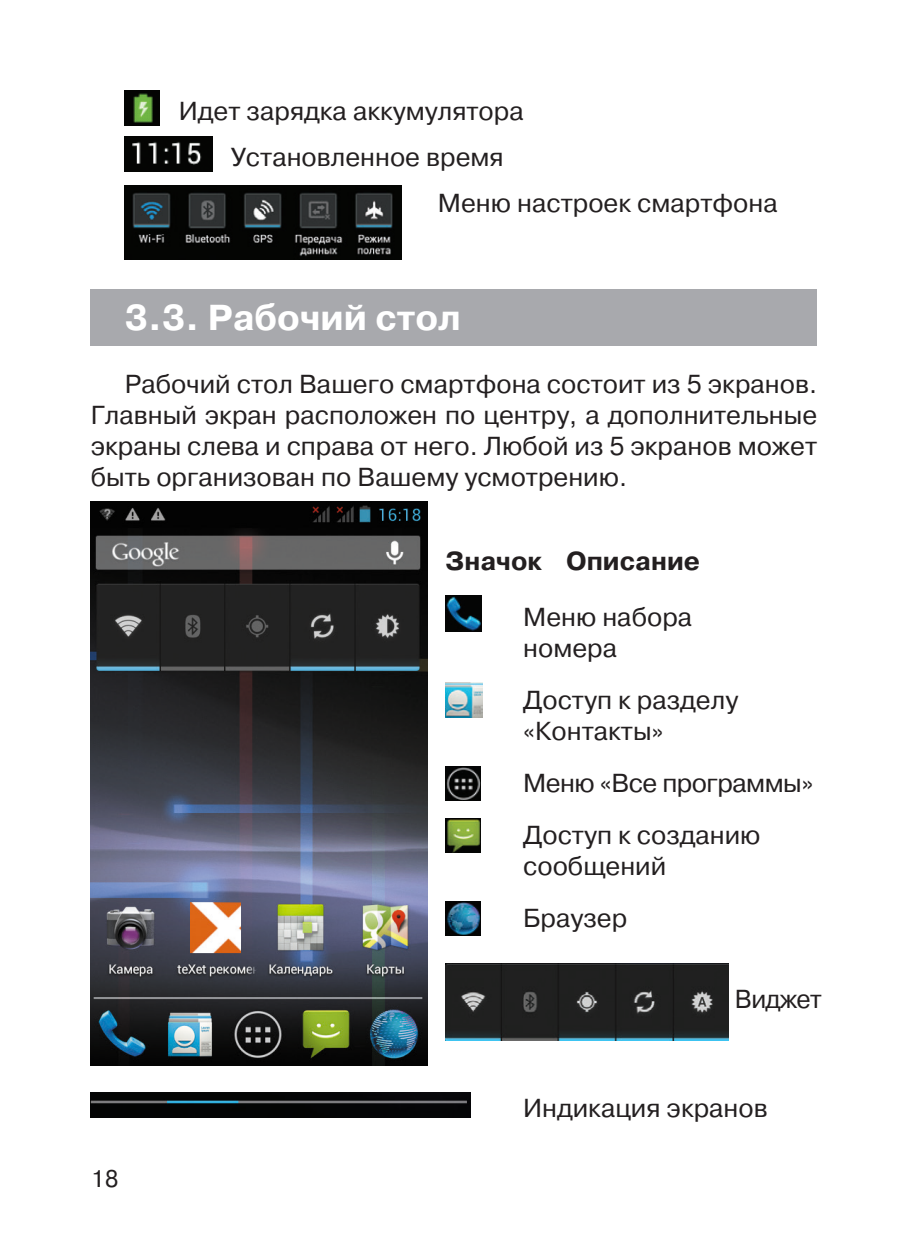
<style>
.page{position:relative;width:908px;height:1248px;background:#fff}
.page>*{position:absolute;margin:0;border:0;box-sizing:border-box;transform-origin:0 0}
.t1{font:700 36px "Pragmatica C";color:#fff}
.t2{font:26px/31.2px "Pragmatica C";color:#231f20;text-align:justify}
.t3{font:26px "Pragmatica C";letter-spacing:-.02em;color:#231f20}
.t4{font:700 26px "Pragmatica C";color:#231f20}
.t5{font:26px "Pragmatica C";color:#231f20;scale:.96 1}
.t6{font:24px "Pragmatica C";color:#231f20}
</style>
<div class="page">
<div style="left:91px;top:289px;width:725px;height:57px;background:#a8a9ad"></div>
<img style="left:125px;top:91px;width:34px;height:34px">
<img style="left:125px;top:137px;width:87px;height:34px">
<img style="left:125px;top:185px;width:276px;height:75px">
<img style="left:445px;top:595px;width:36px;height:36px">
<img style="left:445px;top:682px;width:37px;height:35px">
<img style="left:445px;top:766px;width:35px;height:34px">
<img style="left:445px;top:818px;width:35px;height:34px">
<img style="left:445px;top:901px;width:35px;height:34px">
<img style="left:445px;top:963px;width:282px;height:76px">
<img style="left:91px;top:1092px;width:379px;height:24px">
<img style="left:90px;top:501px;width:337px;height:564px">
<p class="t2" style="left:179px;top:95px;width:346px">Идет зарядка аккумулятора</p>
<p class="t2" style="left:230px;top:141px;width:274px">Установленное время</p>
<p class="t2" style="left:438px;top:187px;width:341px">Меню настроек смартфона</p>
<p class="t1" style="left:125px;top:298px;width:337px">3.3. Рабочий стол</p>
<p class="t2" style="left:91px;top:368px;width:727px;text-indent:34px">Рабочий стол Вашего смартфона состоит из 5 экранов.<br>Главный экран расположен по центру, а дополнительные экраны слева и справа от него. Любой из 5 экранов может быть организован по Вашему усмотрению.</p>
<p class="t4" style="left:445px;top:546px;width:256px">Значок Описание</p>
<p class="t2" style="left:523px;top:601px;width:170px">Меню набора</p>
<p class="t2" style="left:523px;top:632px;width:95px">номера</p>
<p class="t2" style="left:523px;top:684px;width:216px">Доступ к разделу</p>
<p class="t2" style="left:523px;top:715px;width:142px">«Контакты»</p>
<p class="t3" style="left:523px;top:768px;width:291px">Меню «Все программы»</p>
<p class="t2" style="left:523px;top:819px;width:239px">Доступ к созданию</p>
<p class="t2" style="left:523px;top:850px;width:144px">сообщений</p>
<p class="t2" style="left:523px;top:902px;width:105px">Браузер</p>
<p class="t5" style="left:734px;top:984px;width:92px">Виджет</p>
<p class="t6" style="left:91px;top:1165px;width:29px">18</p>
<p class="t2" style="left:523px;top:1092px;width:246px">Индикация экранов</p>
</div>
